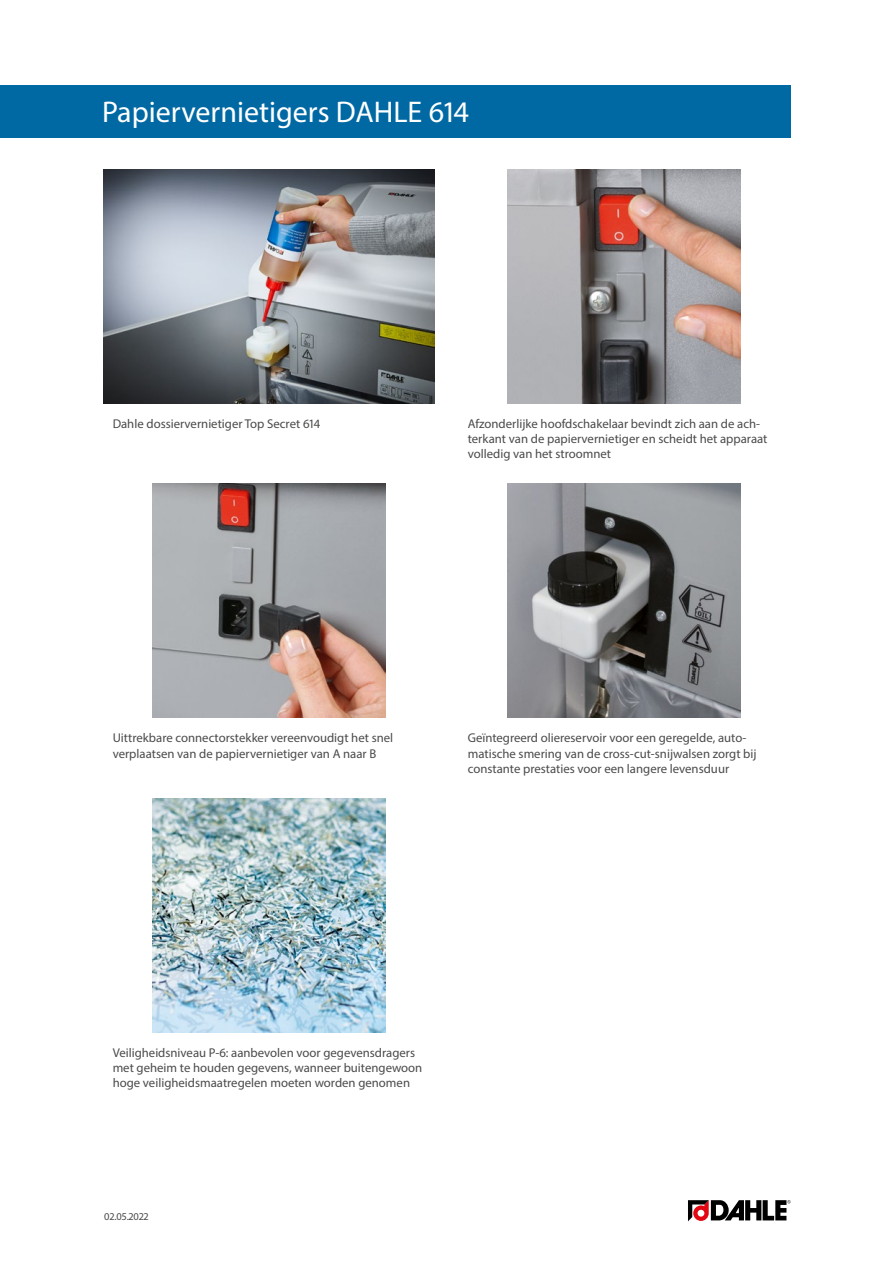
<style>
.page{position:relative;width:893px;height:1263px;background:#fff}
.page>*{position:absolute;margin:0;border:0;box-sizing:border-box;transform-origin:0 0}
.Produktname{font:30px "Myriad Pro";color:#fff}
.Fliesstexte{font:12.75px/15.3px "Myriad Pro";color:#4a4a49}
.t1{font:10.5px "Myriad Pro";color:#4a4a49}
</style>
<div class="page">
<img style="left:103px;top:169px;width:332px;height:234px">
<img style="left:507px;top:169px;width:234px;height:234px">
<img style="left:152px;top:484px;width:234px;height:234px">
<img style="left:507px;top:484px;width:234px;height:234px">
<img style="left:152px;top:798px;width:234px;height:234px">
<svg style="left:688px;top:1200px;width:103px;height:21px"></svg>
<div style="left:0;top:85px;width:791px;height:53px;background:#0069a4"></div>
<p class="Produktname" style="left:102px;top:94px;width:368px">Papiervernietigers DAHLE 614</p>
<p class="Fliesstexte" style="left:113px;top:416px;width:209px">Dahle dossiervernietiger Top Secret 614</p>
<p class="Fliesstexte" style="left:468px;top:416px;width:301px">Afzonderlijke hoofdschakelaar bevindt zich aan de ach&shy;terkant van de papiervernietiger en scheidt het apparaat volledig van het stroomnet</p>
<p class="Fliesstexte" style="left:113px;top:730px;width:282px">Uittrekbare connectorstekker vereenvoudigt het snel verplaatsen van de papiervernietiger van A naar B</p>
<p class="Fliesstexte" style="left:468px;top:730px;width:290px">Geïntegreerd oliereservoir voor een geregelde, auto&shy;matische smering van de cross-cut-snijwalsen zorgt bij constante prestaties voor een langere levensduur</p>
<p class="Fliesstexte" style="left:113px;top:1045px;width:311px">Veiligheidsniveau P-6: aanbevolen voor gegevensdragers met geheim te houden gegevens, wanneer buitengewoon hoge veiligheidsmaatregelen moeten worden genomen</p>
<p class="t1" style="left:104px;top:1210px;width:46px">02.05.2022</p>
</div>
